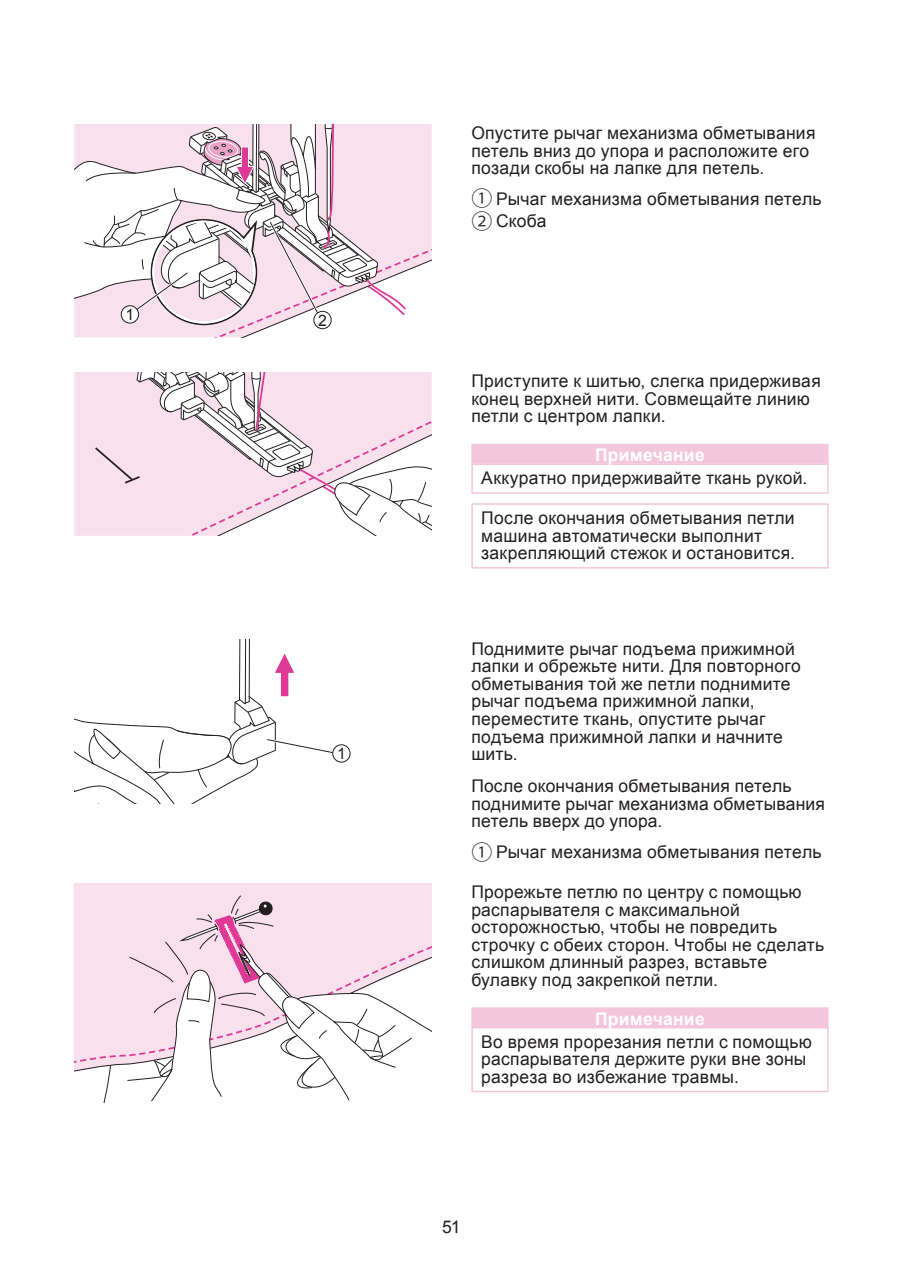
<style>
.page{position:relative;width:903px;height:1275px;background:#fff}
.page>*{position:absolute;margin:0;border:0;box-sizing:border-box;transform-origin:0 0}
.t1{font:17.5px/17.5px "Arial";letter-spacing:.015em;color:#231f20}
.t2{font:700 17.5px "Arial";letter-spacing:.015em;color:#fff}
.t3{font:15.75px "Arial";color:#231f20}
.s1{font-family:"Koz Go Pr 6 N";font-size:21px}
</style>
<div class="page">
<div style="left:471px;top:444px;width:357px;height:20px;background:#f3c6dc"></div>
<div style="left:471px;top:463px;width:357px;height:31px;border:1px solid #f3c6dc"></div>
<div style="left:471px;top:503px;width:357px;height:66px;border:1px solid #f3c6dc"></div>
<div style="left:471px;top:1007px;width:357px;height:20px;background:#f3c6dc"></div>
<div style="left:471px;top:1027px;width:357px;height:65px;border:1px solid #f3c6dc"></div>
<svg style="left:74px;top:124px;width:358px;height:213px"></svg>
<svg style="left:74px;top:372px;width:8px;height:164px"></svg>
<svg style="left:82px;top:372px;width:350px;height:164px"></svg>
<svg style="left:74px;top:640px;width:263px;height:164px"></svg>
<div style="left:333px;top:745px;width:17px;height:17px;background:#fff;border-radius:50%"></div>
<div style="left:332px;top:744px;width:18px;height:19px;border:1px solid #231f20;border-radius:50%"></div>
<div style="left:74px;top:883px;width:358px;height:11px;background:#f8e0ec"></div>
<svg style="left:74px;top:894px;width:358px;height:210px"></svg>
<p class="t3" style="left:126px;top:304px;width:10px">1</p>
<p class="t3" style="left:318px;top:310px;width:10px">2</p>
<p class="t3" style="left:337px;top:743px;width:10px">1</p>
<p class="t1" style="left:471px;top:124px;width:346px">Опустите рычаг механизма обметывания петель вниз до упора и расположите его позади скобы на лапке для петель.</p>
<p class="t1" style="left:471px;top:188px;width:352px;line-height:22.4px"><span class="s1">①</span> Рычаг механизма обметывания петель<br><span class="s1">②</span> Скоба</p>
<p class="t1" style="left:471px;top:372px;width:351px">Приступите к шитью, слегка придерживая конец верхней нити. Совмещайте линию петли с центром лапки.</p>
<p class="t2" style="left:595px;top:443px;width:111px">Примечание</p>
<p class="t1" style="left:481px;top:470px;width:327px">Аккуратно придерживайте ткань рукой.</p>
<p class="t1" style="left:481px;top:509px;width:315px">После окончания обметывания петли машина автоматически выполнит закрепляющий стежок и остановится.</p>
<p class="t1" style="left:471px;top:640px;width:331px">Поднимите рычаг подъема прижимной лапки и обрежьте нити. Для повторного обметывания той же петли поднимите рычаг подъема прижимной лапки, переместите ткань, опустите рычаг подъема прижимной лапки и начните шить.</p>
<p class="t1" style="left:471px;top:778px;width:355px">После окончания обметывания петель поднимите рычаг механизма обметывания петель вверх до упора.</p>
<p class="t1" style="left:471px;top:843px;width:352px"><span class="s1">①</span> Рычаг механизма обметывания петель</p>
<p class="t1" style="left:471px;top:883px;width:354px">Прорежьте петлю по центру с помощью распарывателя с максимальной осторожностью, чтобы не повредить строчку с обеих сторон. Чтобы не сделать слишком длинный разрез, вставьте булавку под закрепкой петли.</p>
<p class="t2" style="left:595px;top:1007px;width:111px">Примечание</p>
<p class="t1" style="left:481px;top:1033px;width:332px">Во время прорезания петли с помощью распарывателя держите руки вне зоны разреза во избежание травмы.</p>
<p class="t1" style="left:442px;top:1218px;width:20px">51</p>
</div>
